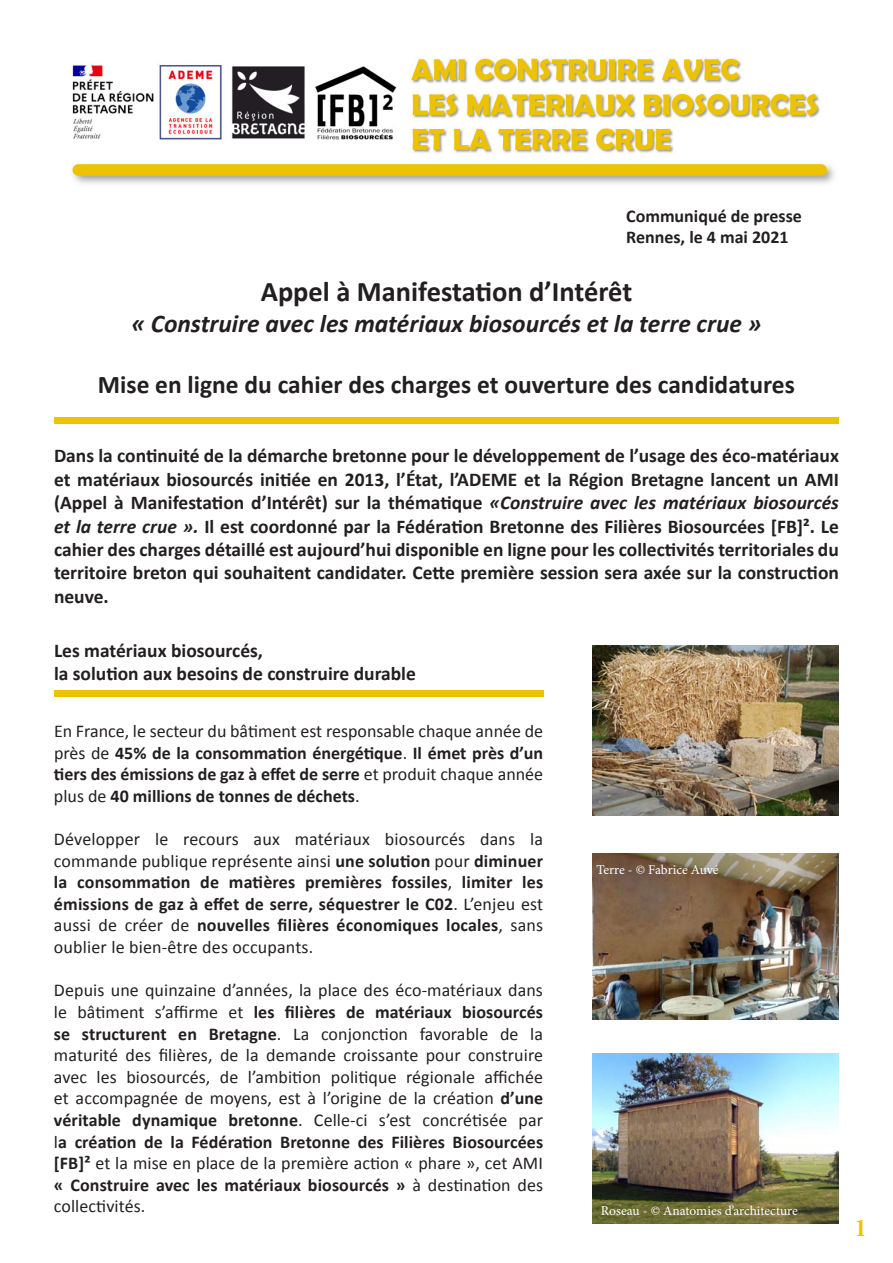
<style>
.page{position:relative;width:893px;height:1263px;background:#fff}
.page>*{position:absolute;margin:0;border:0;box-sizing:border-box;transform-origin:0 0}
.t1{font:700 28.5px "Calibri";color:#231f20}
.t2{font:700 25.5px "Calibri";color:#231f20}
.t3{font:italic 700 25.5px "Calibri";color:#231f20}
.t4{font:700 condensed 25.5px "Minion Pro";color:#edc300}
.t5{font:700 19.5px/23.4px "Calibri";color:#231f20;text-align:justify}
.t6{font:18px/21.6px "Calibri";letter-spacing:.005em;color:#231f20;text-align:justify}
.t7{font:700 18px/21.6px "Calibri";color:#231f20;text-align:justify}
.t8{font:13.5px "Minion Pro";letter-spacing:-.005em;color:#fff}
.s1{font-style:italic}
.s2{font-weight:400}
.s3{font-weight:700}
</style>
<div class="page">
<img style="left:71px;top:57px;width:763px;height:127px">
<img style="left:592px;top:645px;width:247px;height:170px">
<img style="left:592px;top:1054px;width:247px;height:170px">
<img style="left:592px;top:854px;width:247px;height:165px">
<div style="left:54px;top:690px;width:489px;height:6px;background:#edc300"></div>
<div style="left:54px;top:417px;width:785px;height:6px;background:#edc300"></div>
<p class="t7" style="left:626px;top:205px;width:177px">Communiqué de presse</p>
<p class="t7" style="left:626px;top:227px;width:164px">Rennes, le 4 mai 2021</p>
<p class="t1" style="left:261px;top:273px;width:373px">Appel à Manifestation d’Intérêt</p>
<p class="t3" style="left:131px;top:307px;width:632px">« Construire avec les matériaux biosourcés et la terre crue »</p>
<p class="t2" style="left:98px;top:368px;width:698px">Mise en ligne du cahier des charges et ouverture des candidatures</p>
<p class="t5" style="left:54px;top:444px;width:786px">Dans la continuité de la démarche bretonne pour le développement de l’usage des éco-matériaux et matériaux biosourcés initiée en 2013, l’État, l’ADEME et la Région Bretagne lancent un AMI (Appel à Manifestation d’Intérêt) sur la thématique <span class="s1">«Construire avec les matériaux biosourcés et la terre crue ».</span> Il est coordonné par la Fédération Bretonne des Filières Biosourcées [FB]². Le cahier des charges détaillé est aujourd’hui disponible en ligne pour les collectivités territoriales du territoire breton qui souhaitent candidater. Cette première session sera axée sur la construction neuve.</p>
<p class="t5" style="left:54px;top:638px;width:210px">Les matériaux biosourcés,</p>
<p class="t5" style="left:54px;top:662px;width:363px">la solution aux besoins de construire durable</p>
<p class="t7" style="left:54px;top:720px;width:491px"><span class="s2">En France, le secteur du bâtiment est responsable chaque année de près de</span> 45% de la consommation énergétique<span class="s2">.</span> Il émet près d’un tiers des émissions de gaz à effet de serre <span class="s2">et produit chaque année plus de</span> 40 millions de tonnes de déchets<span class="s2">.</span></p>
<p class="t7" style="left:54px;top:828px;width:491px"><span class="s2">Développer le recours aux matériaux biosourcés dans la commande publique représente ainsi</span> une solution <span class="s2">pour</span> diminuer la consommation de matières premières fossiles<span class="s2">,</span> limiter les émissions de gaz à effet de serre, séquestrer le C02<span class="s2">. L’enjeu est aussi de créer de</span> nouvelles filières économiques locales<span class="s2">, sans oublier le bien-être des occupants.</span></p>
<p class="t6" style="left:54px;top:979px;width:491px">Depuis une quinzaine d’années, la place des éco-matériaux dans le bâtiment s’affirme et <span class="s3">les filières de matériaux biosourcés se structurent en Bretagne</span>. La conjonction favorable de la maturité des filières, de la demande croissante pour construire avec les biosourcés, de l’ambition politique régionale affichée et accompagnée de moyens, est à l’origine de la création <span class="s3">d’une véritable dynamique bretonne</span>. Celle-ci s’est concrétisée par l<span class="s3">a création de la Fédération Bretonne des Filières Biosourcées [FB]²</span> et la mise en place de la première action « phare », cet AMI <span class="s3">« Construire avec les matériaux biosourcés »</span> à destination des collectivités.</p>
<p class="t8" style="left:596px;top:860px;width:124px">Terre - © Fabrice Auvé</p>
<p class="t8" style="left:601px;top:1201px;width:199px">Roseau - © Anatomies d’architecture</p>
<p class="t4" style="left:855px;top:1210px;width:13px">1</p>
</div>
